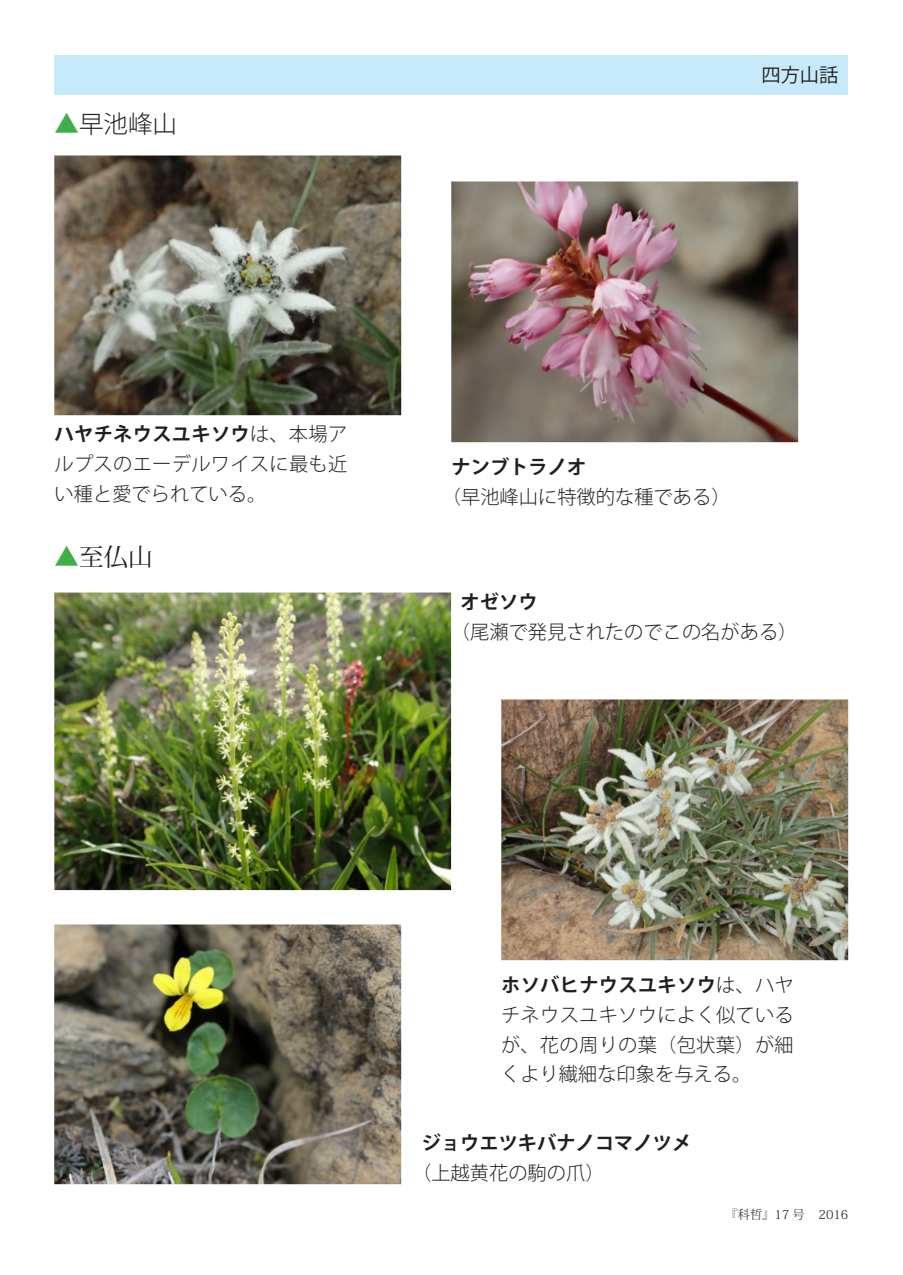
<style>
.page{position:relative;width:903px;height:1275px;background:#fff}
.page>*{position:absolute;margin:0;border:0;box-sizing:border-box;transform-origin:0 0}
.t1{font:300 24.5px "Koz Go Pro";color:#231f20}
.t2{font:24.5px "Koz Min Pro";color:#231f20}
.t3{font:300 19.25px/29.8px "Koz Go Pro";color:#231f20;text-align:justify}
.t4{font:700 19.25px "Koz Go Pro";color:#231f20}
.t5{font:19.25px "Koz Go Pro";color:#231f20}
.t6{font:300 12.25px "Koz Min Pro";color:#231f20}
.s1{color:#40ae49}
.s2{font-weight:700}
.s3{font-family:"Koz Go Pro";font-weight:300;color:#40ae49}
</style>
<div class="page">
<div style="left:55px;top:55px;width:793px;height:39px;background:#c6eafa"></div>
<img style="left:55px;top:155px;width:347px;height:261px">
<img style="left:451px;top:182px;width:348px;height:261px">
<img style="left:55px;top:592px;width:396px;height:298px">
<img style="left:501px;top:700px;width:347px;height:260px">
<img style="left:55px;top:924px;width:347px;height:261px">
<p class="t1" style="left:55px;top:108px;width:124px"><span class="s1">▲</span>早池峰山</p>
<p class="t5" style="left:761px;top:63px;width:78px">四方山話</p>
<p class="t3" style="left:55px;top:419px;width:294px"><span class="s2">ハヤチネウスユキソウ</span>は、本場アルプスのエーデルワイスに最も近い種と愛でられている。</p>
<p class="t2" style="left:55px;top:540px;width:99px"><span class="s3">▲</span>至仏山</p>
<p class="t4" style="left:451px;top:455px;width:136px">ナンブトラノオ</p>
<p class="t3" style="left:442px;top:482px;width:290px">（早池峰山に特徴的な種である(</p>
<p class="t4" style="left:461px;top:590px;width:78px">オゼソウ</p>
<p class="t3" style="left:451px;top:617px;width:348px">（尾瀬で発見されたのでこの名がある(</p>
<p class="t3" style="left:501px;top:970px;width:294px"><span class="s2">ホソバヒナウスユキソウ</span>は、ハヤチネウスユキソウによく似ているが、花の周りの葉（包状葉）が細くより繊細な印象を与える。</p>
<p class="t4" style="left:422px;top:1131px;width:271px">ジョウエツキバナノコマノツメ</p>
<p class="t3" style="left:412px;top:1158px;width:194px">（上越黄花の駒の爪(</p>
<p class="t6" style="left:725px;top:1206px;width:81px">『科哲』17 号</p>
<p class="t6" style="left:818px;top:1206px;width:31px">2016</p>
</div>
